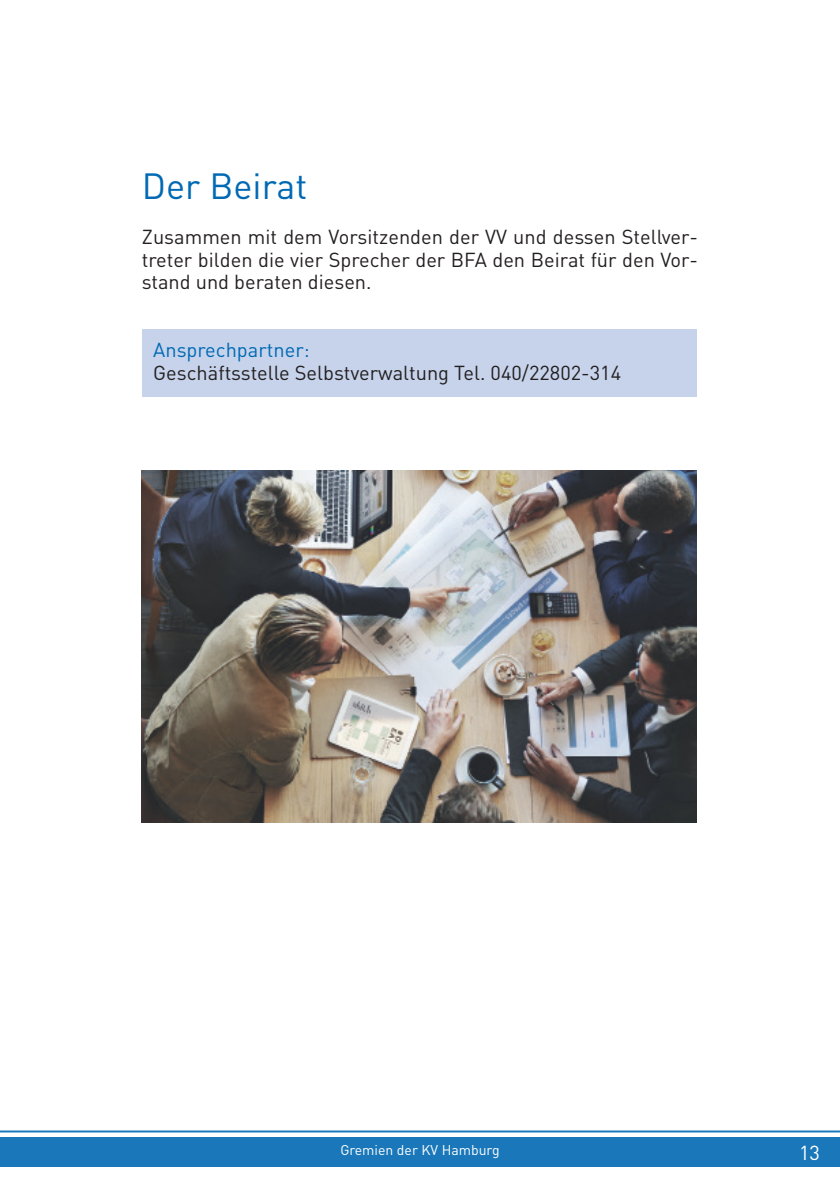
<style>
.page{position:relative;width:840px;height:1191px;background:#fff}
.page>*{position:absolute;margin:0;border:0;box-sizing:border-box;transform-origin:0 0}
.t1{font:36px "DIN Pro";color:#0069b3}
.t2{font:20px/22.6px "DIN Pro";color:#231f20;text-align:justify}
.t3{font:20px "DIN Pro";color:#0069b3}
.t4{font:20px "DIN Pro";color:#fff}
.t5{font:14px "DIN Pro";color:#fff}
</style>
<div class="page">
<div style="left:142px;top:329px;width:554px;height:68px;background:#c6d3eb"></div>
<img style="left:142px;top:471px;width:554px;height:351px">
<div style="left:0;top:1136px;width:839px;height:30px;background:#1a78ba"></div>
<hr style="left:0;top:1130px;width:839px;height:2px;background:#0069b3">
<h1 class="t1" style="left:142px;top:161px;width:167px">Der Beirat</h1>
<p class="t2" style="left:142px;top:224px;width:557px">Zusammen mit dem Vorsitzenden der VV und dessen Stellver&shy;treter bilden die vier Sprecher der BFA den Beirat für den Vor&shy;stand und beraten diesen.</p>
<p class="t3" style="left:153px;top:336px;width:158px">Ansprechpartner:</p>
<p class="t2" style="left:153px;top:361px;width:469px">Geschäftsstelle Selbstverwaltung Tel. 040/22802-314</p>
<p class="t5" style="left:340px;top:1140px;width:161px">Gremien der KV Hamburg</p>
<p class="t4" style="left:798px;top:1138px;width:22px">13</p>
</div>
